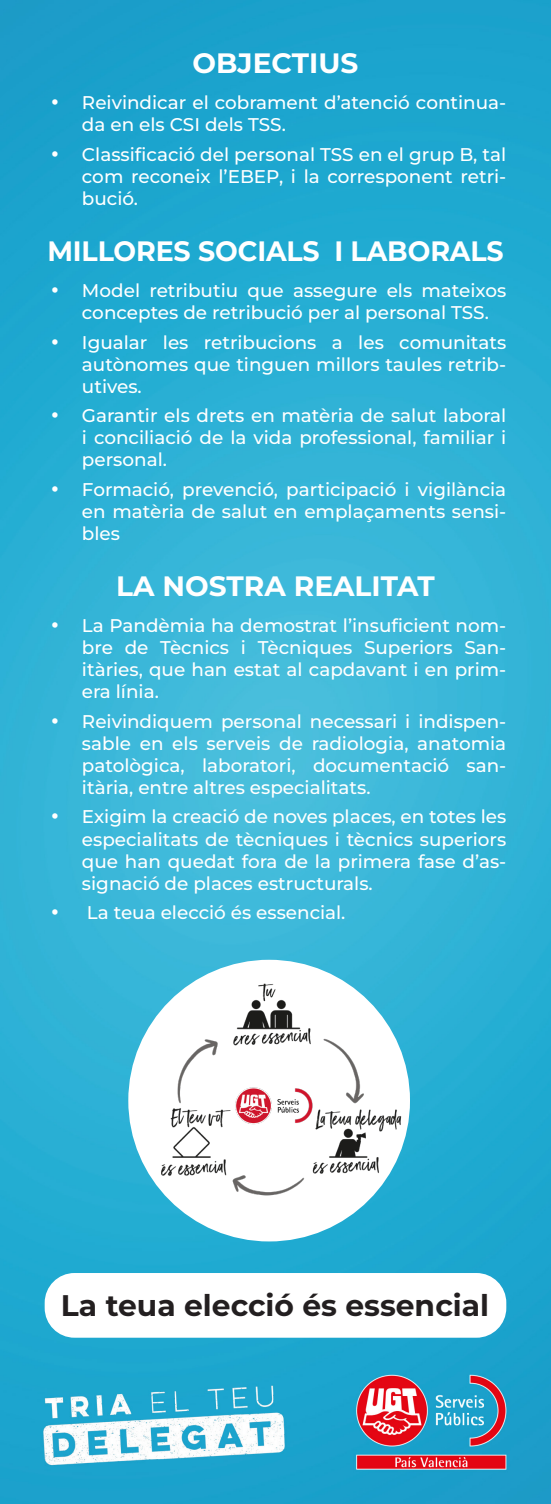
<style>
.page{position:relative;width:551px;height:1504px;background:#fff}
.page>*{position:absolute;margin:0;border:0;box-sizing:border-box;transform-origin:0 0}
.t1{font:700 29.75px "Montserrat";color:#231f20}
.t2{font:700 28px "Montserrat";letter-spacing:-.005em;color:#fff}
.t3{font:700 28px "Montserrat";letter-spacing:-.005em;color:#fff;scale:.96 1}
.t4{font:500 18.38px/22.1px "Montserrat";color:#fff;text-align:justify}
</style>
<div class="page">
<img style="left:0;top:0;width:551px;height:1503px">
<div style="left:45px;top:1272px;width:461px;height:65px;background:#fff;border-radius:30px"></div>
<img style="left:124px;top:951px;width:303px;height:280px">
<p class="t2" style="left:192px;top:45px;width:167px">OBJECTIUS</p>
<p class="t4" style="left:82px;top:91px;width:426px;text-indent:-31px">• Reivindicar el cobrament d’atenció continua&shy;da en els CSI dels TSS.</p>
<p class="t4" style="left:82px;top:143px;width:426px;text-indent:-31px">• Classificació del personal TSS en el grup B, tal com reconeix l’EBEP, i la corresponent retri&shy;bució.</p>
<p class="t3" style="left:47px;top:232px;width:476px">MILLORES SOCIALS I LABORALS</p>
<p class="t4" style="left:82px;top:279px;width:426px;text-indent:-31px">• Model retributiu que assegure els mateixos conceptes de retribució per al personal TSS.</p>
<p class="t4" style="left:82px;top:330px;width:426px;text-indent:-31px">• Igualar les retribucions a les comunitats autònomes que tinguen millors taules retrib&shy;utives.</p>
<p class="t4" style="left:82px;top:404px;width:426px;text-indent:-31px">• Garantir els drets en matèria de salut laboral i conciliació de la vida professional, familiar i personal.</p>
<p class="t4" style="left:82px;top:478px;width:426px;text-indent:-31px">• Formació, prevenció, participació i vigilància en matèria de salut en emplaçaments sensi&shy;bles</p>
<p class="t2" style="left:116px;top:567px;width:320px">LA NOSTRA REALITAT</p>
<p class="t4" style="left:82px;top:614px;width:426px;text-indent:-31px">• La Pandèmia ha demostrat l’insuficient nom&shy;bre de Tècnics i Tècniques Superiors San&shy;itàries, que han estat al capdavant i en prim&shy;era línia.</p>
<p class="t4" style="left:82px;top:709px;width:426px;text-indent:-31px">• Reivindiquem personal necessari i indispen&shy;sable en els serveis de radiologia, anatomia patològica, laboratori, documentació san&shy;itària, entre altres especialitats.</p>
<p class="t4" style="left:82px;top:805px;width:426px;text-indent:-31px">• Exigim la creació de noves places, en totes les especialitats de tècniques i tècnics superiors que han quedat fora de la primera fase d’as&shy;signació de places estructurals.</p>
<p class="t4" style="left:51px;top:901px;width:296px">• La teua elecció és essencial.</p>
<p class="t1" style="left:61px;top:1285px;width:430px">La teua elecció és essencial</p>
</div>
